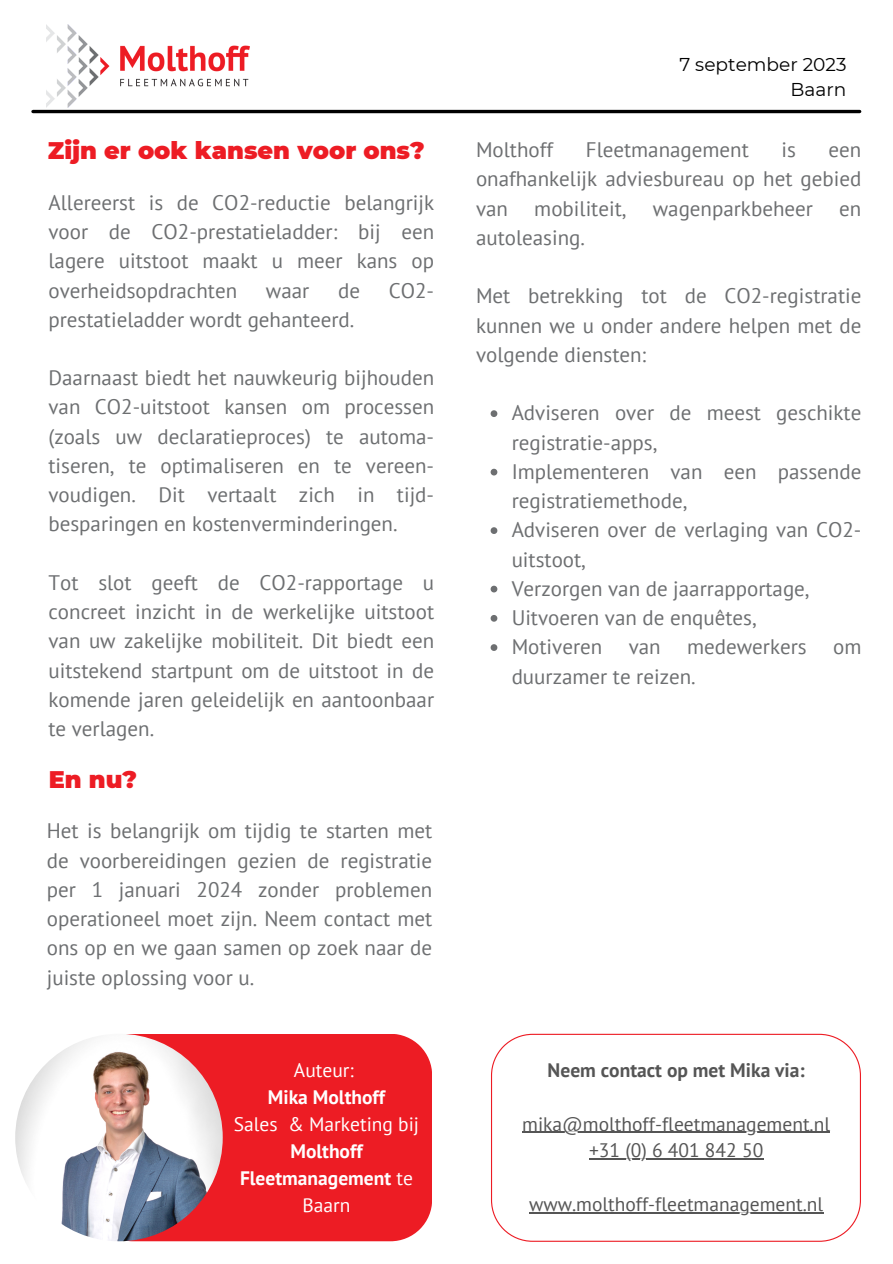
<style>
.page{position:relative;width:893px;height:1264px;background:#fff}
.page>*{position:absolute;margin:0;border:0;box-sizing:border-box;transform-origin:0 0}
.t1{font:900 24px "Montserrat";color:#ed1c24}
.t2{font:21px/29.2px "PT Sans";color:#6d6f71;text-align:justify}
.t3{font:19.5px "PT Sans";color:#555}
.t4{font:19.5px/27px "PT Sans";color:#fff;text-align:center}
.t5{font:700 19.5px "PT Sans";color:#555}
.t6{font:700 19.5px "PT Sans";color:#fff}
.t7{font:18.6px "Montserrat";color:#000}
.s1{font-weight:700}
</style>
<div class="page">
<hr style="left:33px;top:110px;width:826px;height:3px;background:#000">
<img style="left:47px;top:25px;width:202px;height:83px">
<div style="left:91px;top:1034px;width:341px;height:207px;background:#ed1c24"></div>
<img style="left:15px;top:1033px;width:208px;height:208px;border-radius:50%">
<svg style="left:490px;top:410px;width:7px;height:7px"></svg>
<svg style="left:490px;top:469px;width:7px;height:6px"></svg>
<svg style="left:490px;top:527px;width:7px;height:7px"></svg>
<svg style="left:490px;top:585px;width:7px;height:7px"></svg>
<svg style="left:490px;top:615px;width:7px;height:6px"></svg>
<svg style="left:490px;top:644px;width:7px;height:7px"></svg>
<svg style="left:491px;top:1033px;width:369px;height:208px"></svg>
<hr style="left:522px;top:1131px;width:308px;height:1px;background:#555">
<hr style="left:589px;top:1158px;width:174px;height:1px;background:#555">
<hr style="left:529px;top:1212px;width:294px;height:1px;background:#555">
<p class="t1" style="left:48px;top:136px;width:378px">Zijn er ook kansen voor ons?</p>
<p class="t2" style="left:48px;top:187px;width:387px">Allereerst is de CO2-reductie belangrijk voor de CO2-prestatieladder: bij een lagere uitstoot maakt u meer kans op overheidsopdrachten</p>
<p class="t2" style="left:266px;top:275px;width:45px">waar</p>
<p class="t2" style="left:338px;top:275px;width:23px">de</p>
<p class="t2" style="left:389px;top:275px;width:47px">CO2-</p>
<p class="t2" style="left:48px;top:304px;width:307px">prestatieladder wordt gehanteerd.</p>
<p class="t2" style="left:48px;top:363px;width:387px">Daarnaast biedt het nauwkeurig bijhouden van CO2-uitstoot kansen om processen (zoals uw declaratieproces) te automa&shy;tiseren, te optimaliseren en te vereen&shy;voudigen. Dit vertaalt zich in tijd&shy;besparingen en kostenverminderingen.</p>
<p class="t2" style="left:48px;top:567px;width:387px">Tot slot geeft de CO2-rapportage u concreet inzicht in de werkelijke uitstoot van uw zakelijke mobiliteit. Dit biedt een uitstekend startpunt om de uitstoot in de komende jaren geleidelijk en aantoonbaar te verlagen.</p>
<p class="t1" style="left:49px;top:764px;width:90px">En nu?</p>
<p class="t2" style="left:47px;top:816px;width:387px">Het is belangrijk om tijdig te starten met de voorbereidingen gezien de registratie per 1 januari 2024 zonder problemen operationeel moet zijn. Neem contact met ons op en we gaan samen op zoek naar de juiste oplossing voor u.</p>
<p class="t4" style="left:294px;top:1056px;width:61px">Auteur:</p>
<p class="t6" style="left:268px;top:1083px;width:119px">Mika Molthoff</p>
<p class="t4" style="left:234px;top:1109px;width:187px">Sales &amp; Marketing bij<br><span class="s1">Molthoff<br>Fleetmanagement</span> te<br>Baarn</p>
<p class="t7" style="left:679px;top:53px;width:168px">7 september 2023</p>
<p class="t7" style="left:790px;top:78px;width:57px">Baarn</p>
<p class="t2" style="left:476px;top:135px;width:79px">Molthoff</p>
<p class="t2" style="left:585px;top:135px;width:164px">Fleetmanagement</p>
<p class="t2" style="left:781px;top:135px;width:16px">is</p>
<p class="t2" style="left:476px;top:135px;width:387px;text-indent:352px">een onafhankelijk adviesbureau op het gebied van</p>
<p class="t2" style="left:534px;top:193px;width:94px">mobiliteit,</p>
<p class="t2" style="left:652px;top:193px;width:162px">wagenparkbeheer</p>
<p class="t2" style="left:839px;top:193px;width:24px">en</p>
<p class="t2" style="left:476px;top:222px;width:110px">autoleasing.</p>
<p class="t2" style="left:476px;top:281px;width:387px">Met betrekking tot de CO2-registratie kunnen we u onder andere helpen met de volgende diensten:</p>
<p class="t2" style="left:511px;top:398px;width:351px">Adviseren over de meest geschikte registratie-apps,</p>
<p class="t2" style="left:511px;top:456px;width:351px">Implementeren van een passende registratiemethode,</p>
<p class="t2" style="left:511px;top:515px;width:351px">Adviseren over de verlaging van CO2- uitstoot,</p>
<p class="t2" style="left:511px;top:573px;width:299px">Verzorgen van de jaarrapportage,</p>
<p class="t2" style="left:511px;top:602px;width:247px">Uitvoeren van de enquêtes,</p>
<p class="t2" style="left:511px;top:632px;width:92px">Motiveren</p>
<p class="t2" style="left:628px;top:632px;width:33px">van</p>
<p class="t2" style="left:687px;top:632px;width:121px">medewerkers</p>
<p class="t2" style="left:833px;top:632px;width:30px">om</p>
<p class="t2" style="left:511px;top:661px;width:185px">duurzamer te reizen.</p>
<p class="t5" style="left:547px;top:1056px;width:258px">Neem contact op met Mika via:</p>
<p class="t3" style="left:522px;top:1110px;width:309px">mika@molthoff-fleetmanagement.nl</p>
<p class="t3" style="left:589px;top:1137px;width:176px">+31 (0) 6 401 842 50</p>
<p class="t3" style="left:529px;top:1191px;width:296px">www.molthoff-fleetmanagement.nl</p>
</div>
